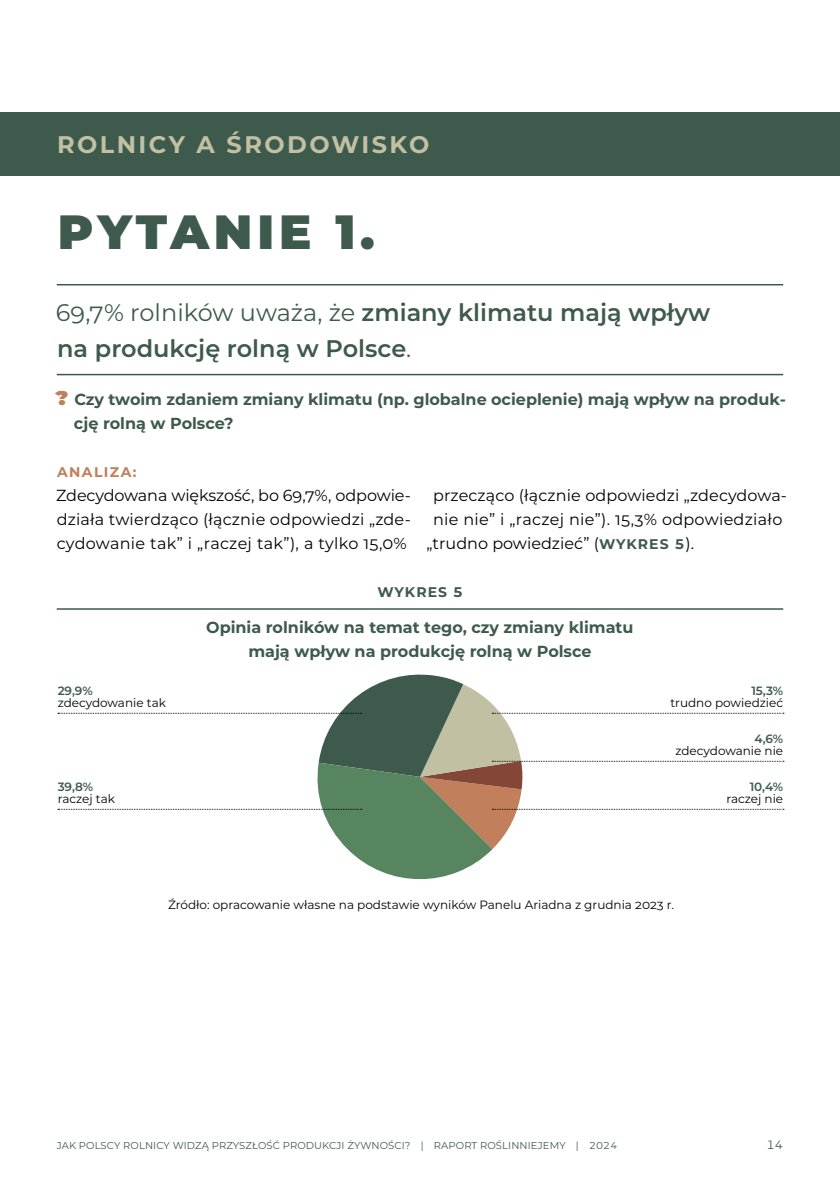
<style>
.page{position:relative;width:840px;height:1191px;background:#fff}
.page>*{position:absolute;margin:0;border:0;box-sizing:border-box;transform-origin:0 0}
.t1{font:900 48px "Montserrat";letter-spacing:.095em;color:#3d5a4d}
.t2{font:600 24px/36px "Montserrat";color:#3d5a4d}
.t3{font:700 24px "Montserrat";letter-spacing:.1em;color:#c1c0a3}
.t4{font:16px/24px "Montserrat";letter-spacing:.01em;color:#000;text-align:justify}
.t5{font:700 16px/24px "Montserrat";color:#3d5a4d}
.t6{font:700 14px "Montserrat";letter-spacing:.1em;color:#c17f5b}
.t7{font:700 14px "Montserrat";letter-spacing:.075em;color:#3d5a4d}
.t8{font:12px "Montserrat";color:#000}
.t9{font:600 12px "Montserrat";color:#3d5a4d}
.t10{font:12px "Montserrat";color:#3d5a4d}
.t11{font:10px "Montserrat";letter-spacing:.01em;color:#3d5a4d}
.s1{font-weight:400}
.s2{font-weight:900;font-size:24px;color:#c17f5b}
.s3{font-weight:700;font-size:14px;color:#3d5a4d}
</style>
<div class="page">
<div style="left:0;top:112px;width:839px;height:64px;background:#3d5a4d"></div>
<hr style="left:57px;top:284px;width:725px;height:1px;background:#3d5a4d">
<hr style="left:57px;top:374px;width:725px;height:1px;background:#3d5a4d">
<hr style="left:57px;top:608px;width:725px;height:2px;background:#3d5a4d">
<svg style="left:58px;top:674px;width:725px;height:206px"></svg>
<h2 class="t3" style="left:57px;top:127px;width:373px">ROLNICY A ŚRODOWISKO</h2>
<h1 class="t1" style="left:58px;top:196px;width:318px">PYTANIE 1.</h1>
<h2 class="t2" style="left:56px;top:293px;width:655px"><span class="s1">69,7% rolników uważa, że</span> zmiany klimatu mają wpływ na produkcję rolną w Polsce<span class="s1">.</span></h2>
<p class="t5" style="left:74px;top:386px;width:713px;text-indent:-18px"><span class="s2">?</span> Czy twoim zdaniem zmiany klimatu (np. globalne ocieplenie) mają wpływ na produk&shy;cję rolną w Polsce?</p>
<p class="t6" style="left:57px;top:462px;width:81px">ANALIZA:</p>
<p class="t4" style="left:56px;top:482px;width:356px">Zdecydowana większość, bo 69,7%, odpowie&shy;działa twierdząco (łącznie odpowiedzi „zde&shy;cydowanie tak” i „raczej tak”), a tylko 15,0%</p>
<p class="t4" style="left:433px;top:482px;width:355px">przecząco (łącznie odpowiedzi „zdecydowa-</p>
<p class="t4" style="left:433px;top:506px;width:350px">nie nie” i „raczej nie”). 15,3% odpowiedziało</p>
<p class="t4" style="left:426px;top:530px;width:269px">„trudno powiedzieć” (<span class="s3">WYKRES 5</span>).</p>
<p class="t7" style="left:377px;top:582px;width:87px">WYKRES 5</p>
<p class="t5" style="left:206px;top:614px;width:428px;text-align:center">Opinia rolników na temat tego, czy zmiany klimatu mają wpływ na produkcję rolną w Polsce</p>
<p class="t9" style="left:58px;top:682px;width:37px">29,9%</p>
<p class="t8" style="left:58px;top:695px;width:110px">zdecydowanie tak</p>
<p class="t9" style="left:58px;top:778px;width:37px">39,8%</p>
<p class="t8" style="left:58px;top:791px;width:59px">raczej tak</p>
<p class="t9" style="left:751px;top:682px;width:33px">15,3%</p>
<p class="t8" style="left:670px;top:695px;width:114px">trudno powiedzieć</p>
<p class="t9" style="left:754px;top:730px;width:30px">4,6%</p>
<p class="t8" style="left:675px;top:743px;width:109px">zdecydowanie nie</p>
<p class="t9" style="left:749px;top:778px;width:35px">10,4%</p>
<p class="t8" style="left:726px;top:791px;width:58px">raczej nie</p>
<p class="t8" style="left:168px;top:896px;width:507px">Źródło: opracowanie własne na podstawie wyników Panelu Ariadna z grudnia 2023 r.</p>
<p class="t11" style="left:57px;top:1138px;width:562px">JAK POLSCY ROLNICY WIDZĄ PRZYSZŁOŚĆ PRODUKCJI ŻYWNOŚCI? | RAPORT ROŚLINNIEJEMY | 2024</p>
<p class="t10" style="left:766px;top:1136px;width:18px">14</p>
</div>
